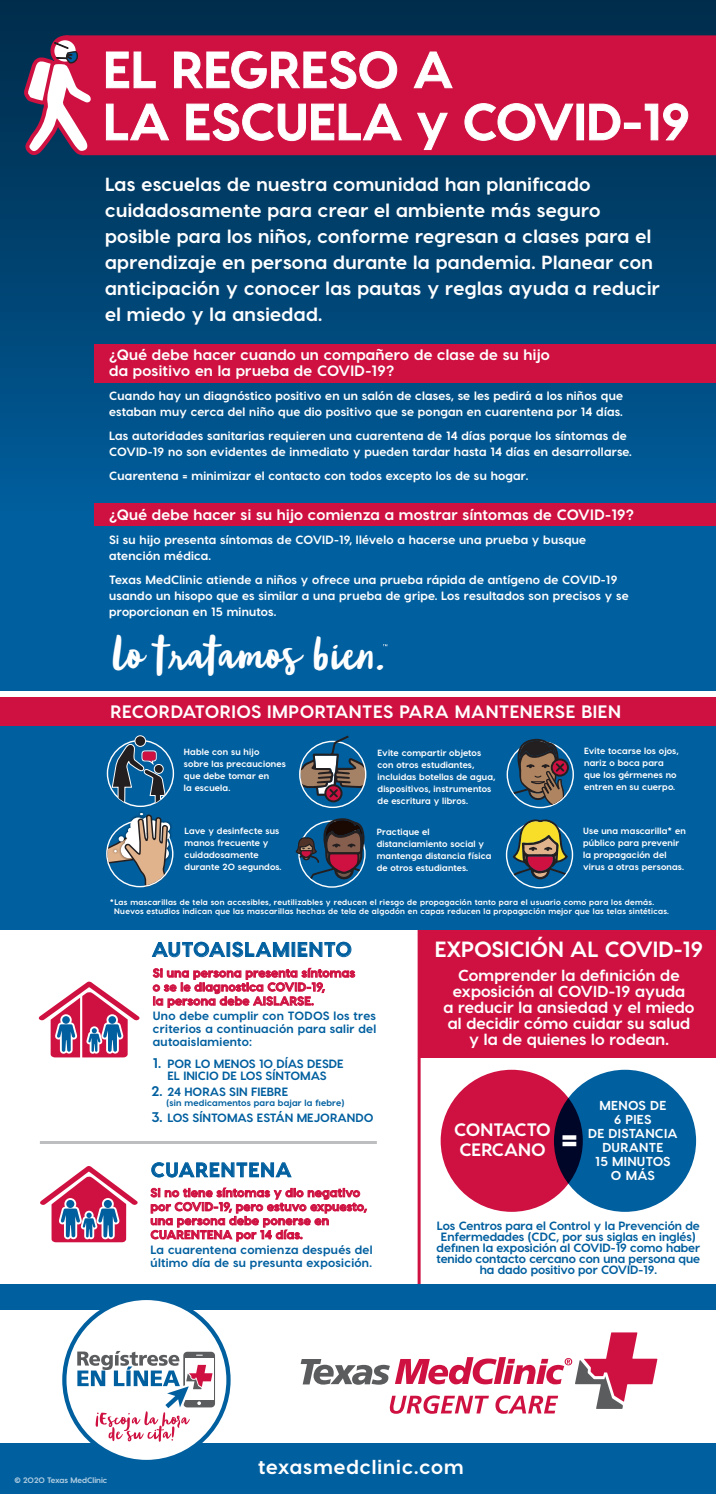
<style>
.page{position:relative;width:716px;height:1494px;background:#fff}
.page>*{position:absolute;margin:0;border:0;box-sizing:border-box;transform-origin:0 0}
.t1{font:700 51.1px/52.1px "Visby CF";color:#fff}
.t2{font:700 40.8px "Visby CF";color:#fff}
.t3{font:36.4px "Blog Script";color:#fff}
.t4{font:700 22px "Visby CF";color:#fff}
.t5{font:700 20px "Visby CF";letter-spacing:.05em;color:#005f9f}
.t6{font:700 20px "Visby CF";letter-spacing:.05em;color:#fff}
.t7{font:700 19px/26px "Visby CF";letter-spacing:.02em;color:#fff}
.t8{font:700 18px "Visby CF";letter-spacing:.025em;color:#fff}
.t9{font:700 18px/19.9px "Visby CF";color:#fff}
.t10{font:700 16px/16px "Visby CF";letter-spacing:.01em;color:#fff;text-align:center}
.t11{font:700 15px/16px "Visby CF";letter-spacing:.02em;color:#fff}
.t12{font:700 13px/14px "Visby CF";letter-spacing:.02em;color:#fff;text-align:center}
.t13{font:700 12px/16px "Visby CF";letter-spacing:.02em;color:#fff}
.t14{font:700 12px/11px "Visby CF";color:#005f9f;text-align:center}
.t15{font:700 12px/14px "Visby CF";letter-spacing:.025em;color:#cf1141}
.t16{font:700 12px/13px "Visby CF";letter-spacing:.025em;color:#005f9f}
.t17{font:700 9px/12px "Visby CF";letter-spacing:.02em;color:#fff}
.t18{font:700 9px "Visby CF";letter-spacing:.025em;color:#005f9f}
.t19{font:700 8px/9px "Visby CF";letter-spacing:.04em;color:#fff}
.t20{font:700 8px "Visby CF";color:#fff}
.s1{font-size:14px}
</style>
<div class="page">
<hr style="left:417px;top:898px;width:3px;height:407px;background:#cf1141">
<div style="left:419px;top:928px;width:297px;height:129px;background:#cf1141"></div>
<div style="left:0;top:712px;width:716px;height:218px;background:#005f9f"></div>
<div style="left:0;top:0;width:716px;height:691px;background:#005f9f"></div>
<div style="left:0;top:0;width:716px;height:630px;background:linear-gradient(to bottom,#002b49,#06a)"></div>
<div style="left:402px;top:35px;width:314px;height:120px;background:#cf1141"></div>
<div style="left:0;top:1285px;width:716px;height:25px;background:#005f9f"></div>
<hr style="left:40px;top:1141px;width:337px;height:3px;background:#bcbec0">
<div style="left:440px;top:1070px;width:143px;height:142px;background:#cf1141;border-radius:50%"></div>
<div style="left:554px;top:1070px;width:142px;height:142px;background:#005f9f;border-radius:50%"></div>
<svg style="left:39px;top:982px;width:101px;height:75px"></svg>
<div style="left:108px;top:1016px;width:8px;height:8px;background:#005f9f;border-radius:50%"></div>
<hr style="left:80px;top:996px;width:2px;height:65px;background:#fff">
<svg style="left:153px;top:968px;width:202px;height:40px"></svg>
<svg style="left:152px;top:942px;width:73px;height:15px"></svg>
<div style="left:227px;top:942px;width:3px;height:15px;border:1px solid #005f9f"></div>
<svg style="left:232px;top:942px;width:57px;height:15px"></svg>
<svg style="left:298px;top:942px;width:53px;height:15px"></svg>
<svg style="left:151px;top:1162px;width:141px;height:16px"></svg>
<svg style="left:40px;top:1166px;width:98px;height:76px"></svg>
<div style="left:104px;top:1200px;width:8px;height:8px;background:#005f9f;border-radius:50%"></div>
<svg style="left:151px;top:1188px;width:216px;height:53px"></svg>
<div style="left:0;top:1443px;width:716px;height:51px;background:#005f9f"></div>
<svg style="left:301px;top:1332px;width:356px;height:82px"></svg>
<svg style="left:413px;top:51px;width:40px;height:37px"></svg>
<svg style="left:417px;top:113px;width:31px;height:37px"></svg>
<svg style="left:464px;top:103px;width:109px;height:38px"></svg>
<div style="left:576px;top:104px;width:8px;height:36px;border:1px solid #fff"></div>
<svg style="left:589px;top:104px;width:31px;height:36px"></svg>
<div style="left:624px;top:123px;width:16px;height:6px;border:1px solid #fff"></div>
<svg style="left:644px;top:103px;width:44px;height:38px"></svg>
<div style="left:94px;top:344px;width:622px;height:39px;background:#cf1141"></div>
<div style="left:0;top:697px;width:716px;height:29px;background:#cf1141"></div>
<div style="left:94px;top:503px;width:622px;height:23px;background:#cf1141"></div>
<svg style="left:295px;top:818px;width:70px;height:63px"></svg>
<svg style="left:506px;top:821px;width:66px;height:67px"></svg>
<div style="left:506px;top:821px;width:67px;height:67px;border:1px solid #fff;border-radius:50%"></div>
<svg style="left:512px;top:819px;width:56px;height:60px"></svg>
<div style="left:135px;top:736px;width:11px;height:10px;background:#231f20;border-radius:50%"></div>
<div style="left:134px;top:735px;width:12px;height:12px;border:1px solid #fff;border-radius:50%"></div>
<svg style="left:106px;top:742px;width:68px;height:146px"></svg>
<svg style="left:506px;top:741px;width:67px;height:67px"></svg>
<svg style="left:513px;top:738px;width:56px;height:69px"></svg>
<div style="left:551px;top:758px;width:18px;height:19px;border:2px solid #231f20;border-radius:50%"></div>
<div style="left:324px;top:784px;width:18px;height:18px;border:2px solid #231f20;border-radius:50%"></div>
<svg style="left:300px;top:736px;width:66px;height:63px"></svg>
<svg style="left:18px;top:29px;width:384px;height:135px"></svg>
<svg style="left:62px;top:1300px;width:169px;height:160px"></svg>
<h1 class="t1" style="left:103px;top:43px;width:588px">EL REGRESO A<br>LA ESCUELA y COVID-19</h1>
<p class="t7" style="left:105px;top:171px;width:556px">Las escuelas de nuestra comunidad han planificado cuidadosamente para crear el ambiente más seguro posible para los niños, conforme regresan a clases para el aprendizaje en persona durante la pandemia. Planear con anticipación y conocer las pautas y reglas ayuda a reducir el miedo y la ansiedad.</p>
<p class="t11" style="left:109px;top:346px;width:442px">¿Qué debe hacer cuando un compañero de clase de su hijo da positivo en la prueba de COVID-19?</p>
<p class="t13" style="left:109px;top:387px;width:515px">Cuando hay un diagnóstico positivo en un salón de clases, se les pedirá a los niños que estaban muy cerca del niño que dio positivo que se pongan en cuarentena por 14 días.</p>
<p class="t13" style="left:109px;top:427px;width:524px">Las autoridades sanitarias requieren una cuarentena de 14 días porque los síntomas de<br>COVID-19 no son evidentes de inmediato y pueden tardar hasta 14 días en desarrollarse.</p>
<p class="t13" style="left:109px;top:467px;width:421px">Cuarentena = minimizar el contacto con todos excepto los de su hogar.</p>
<p class="t11" style="left:109px;top:506px;width:526px">¿Qué debe hacer si su hijo comienza a mostrar síntomas de COVID-19?</p>
<p class="t13" style="left:109px;top:531px;width:478px">Si su hijo presenta síntomas de COVID-19, llévelo a hacerse una prueba y busque atención médica.</p>
<p class="t13" style="left:109px;top:571px;width:521px">Texas MedClinic atiende a niños y ofrece una prueba rápida de antígeno de COVID-19 usando un hisopo que es similar a una prueba de gripe. Los resultados son precisos y se proporcionan en 15 minutos.</p>
<h3 class="t3" style="left:112px;top:634px;width:275px">lo tratamos bien.</h3>
<h3 class="t8" style="left:110px;top:701px;width:512px">RECORDATORIOS IMPORTANTES PARA MANTENERSE BIEN</h3>
<p class="t17" style="left:377px;top:747px;width:119px">Evite compartir objetos con otros estudiantes, incluidas botellas de agua, dispositivos, instrumentos de escritura y libros.</p>
<p class="t17" style="left:584px;top:745px;width:96px">Evite tocarse los ojos, nariz o boca para que los gérmenes no entren en su cuerpo.</p>
<p class="t17" style="left:184px;top:746px;width:103px">Hable con su hijo sobre las precauciones que debe tomar en<br>la escuela.</p>
<p class="t17" style="left:185px;top:825px;width:98px">Lave y desinfecte sus manos frecuente y cuidadosamente durante 20 segundos.</p>
<p class="t17" style="left:583px;top:825px;width:104px">Use una mascarilla* en público para prevenir la propagación del virus a otras personas.</p>
<p class="t17" style="left:377px;top:826px;width:116px">Practique el distanciamiento social y mantenga distancia física de otros estudiantes.</p>
<p class="t19" style="left:114px;top:897px;width:556px;text-indent:-4px">*Las mascarillas de tela son accesibles, reutilizables y reducen el riesgo de propagación tanto para el usuario como para los demás.<br>Nuevos estudios indican que las mascarillas hechas de tela de algodón en capas reducen la propagación mejor que las telas sintéticas.</p>
<h3 class="t5" style="left:152px;top:937px;width:201px">AUTOAISLAMIENTO</h3>
<p class="t15" style="left:153px;top:966px;width:204px">Si una persona presenta síntomas o se le diagnostica COVID-19,<br>la persona debe AISLARSE.</p>
<p class="t14" style="left:153px;top:1009px;width:225px;line-height:13px;text-align:justify">Uno debe cumplir con TODOS los tres criterios a continuación para salir del autoaislamiento:</p>
<p class="t14" style="left:153px;top:1058px;width:192px;line-height:12px"><span class="s1">1.</span> POR LO MENOS 10 DÍAS DESDE<br>EL INICIO DE LOS SÍNTOMAS</p>
<p class="t14" style="left:152px;top:1086px;width:138px"><span class="s1">2.</span> 24 HORAS SIN FIEBRE</p>
<p class="t18" style="left:166px;top:1097px;width:180px">(sin medicamentos para bajar la fiebre)</p>
<p class="t14" style="left:151px;top:1112px;width:224px"><span class="s1">3.</span> LOS SÍNTOMAS ESTÁN MEJORANDO</p>
<h3 class="t5" style="left:151px;top:1157px;width:142px">CUARENTENA</h3>
<p class="t15" style="left:150px;top:1186px;width:218px">Si no tiene síntomas y dio negativo por COVID-19, pero estuvo expuesto, una persona debe ponerse en<br>CUARENTENA por 14 días.</p>
<p class="t16" style="left:150px;top:1243px;width:223px">La cuarentena comienza después del último día de su presunta exposición.</p>
<h3 class="t4" style="left:435px;top:935px;width:270px">EXPOSICIÓN AL COVID-19</h3>
<h3 class="t10" style="left:443px;top:967px;width:253px">Comprender la definición de exposición al COVID-19 ayuda<br>a reducir la ansiedad y el miedo al decidir cómo cuidar su salud y la de quienes lo rodean.</h3>
<h3 class="t9" style="left:454px;top:1119px;width:98px">CONTACTO<br>CERCANO</h3>
<h2 class="t2" style="left:561px;top:1112px;width:19px">=</h2>
<p class="t12" style="left:588px;top:1099px;width:91px">MENOS DE<br>6 PIES<br>DE DISTANCIA<br>DURANTE<br>15 MINUTOS<br>O MÁS</p>
<p class="t14" style="left:436px;top:1221px;width:265px">Los Centros para el Control y la Prevención de Enfermedades (CDC, por sus siglas en inglés) definen la exposición al COVID-19 como haber tenido contacto cercano con una persona que ha dado positivo por COVID-19.</p>
<p class="t20" style="left:14px;top:1475px;width:94px">© 2020 Texas MedClinic</p>
<h3 class="t6" style="left:258px;top:1454px;width:207px">texasmedclinic.com</h3>
</div>
